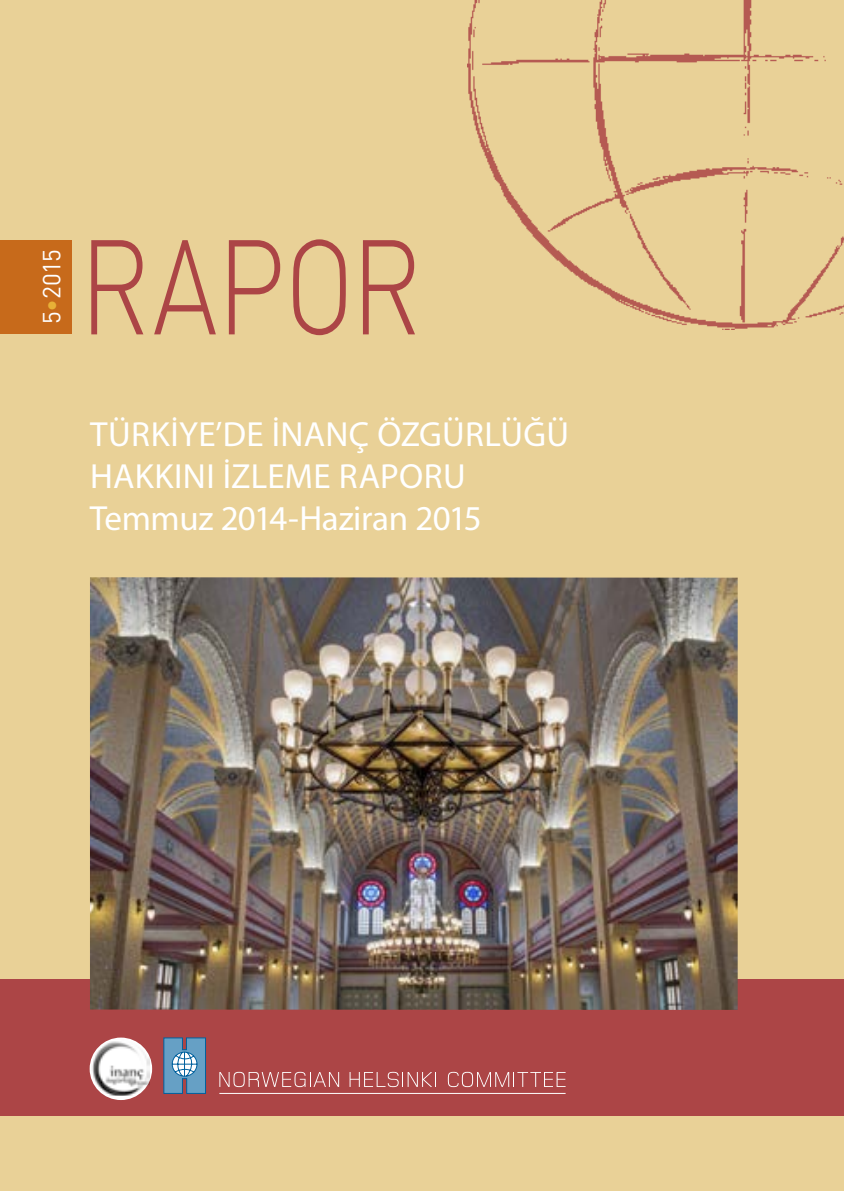
<style>
.page{position:relative;width:844px;height:1191px;background:#fff}
.page>*{position:absolute;margin:0;border:0;box-sizing:border-box;transform-origin:0 0}
.t1{font:300 132.3px "DIN";letter-spacing:-.005em;color:#ac4546;scale:.81 1}
.t2{font:35px/42px "Myriad Pro";letter-spacing:.005em;color:#fff}
.t3{font:24.5px "DIN";color:#fff}
.s1{color:#e7b037}
</style>
<div class="page">
<div style="left:0;top:0;width:843px;height:1191px;background:#e9d197"></div>
<img style="left:467px;top:0;width:376px;height:329px">
<div style="left:0;top:240px;width:71px;height:93px;background:#c76a1b"></div>
<div style="left:0;top:979px;width:843px;height:137px;background:#ac4546"></div>
<svg style="left:163px;top:1037px;width:43px;height:56px;background:#6a9cbf"></svg>
<svg style="left:219px;top:1071px;width:120px;height:16px"></svg>
<svg style="left:349px;top:1071px;width:87px;height:16px"></svg>
<svg style="left:447px;top:1071px;width:118px;height:16px"></svg>
<hr style="left:219px;top:1093px;width:346px;height:1px;background:#fff">
<svg style="left:90px;top:1037px;width:62px;height:63px"></svg>
<img style="left:90px;top:1038px;width:59px;height:57px">
<img style="left:90px;top:577px;width:647px;height:433px">
<p class="t3" style="left:36px;top:262px;width:14px;rotate:-90deg">0</p>
<h1 class="t1" style="left:79px;top:205px;width:424px">RAPOR</h1>
<p class="t3" style="left:36px;top:324px;width:76px;rotate:-90deg">5<span class="s1">•</span>2015</p>
<p class="t3" style="left:36px;top:324px;width:14px;rotate:-90deg">2</p>
<p class="t2" style="left:90px;top:414px;width:480px">TÜRKİYE’DE İNANÇ ÖZGÜRLÜĞÜ<br>HAKKINI İZLEME RAPORU<br>Temmuz 2014-Haziran 2015</p>
</div>
